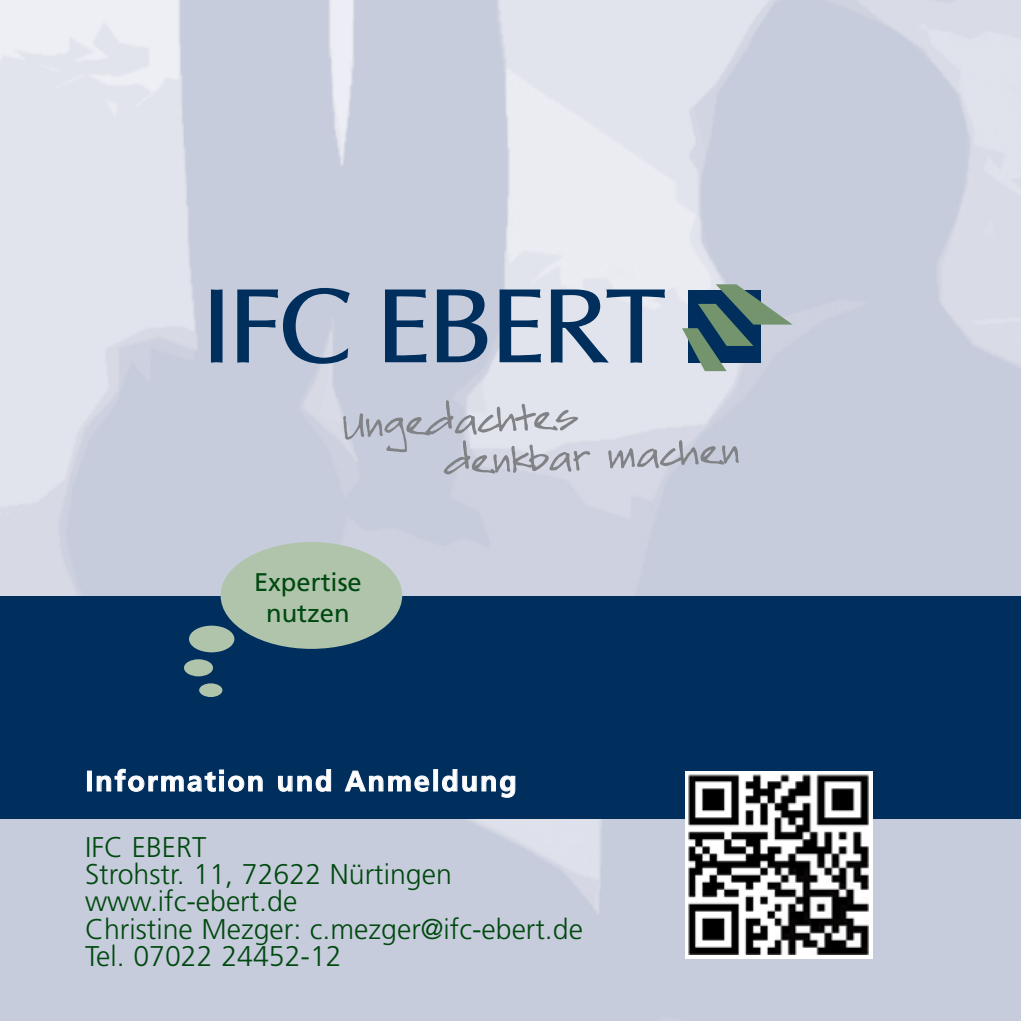
<style>
.page{position:relative;width:1021px;height:1021px;background:#fff}
.page>*{position:absolute;margin:0;border:0;box-sizing:border-box;transform-origin:0 0}
.t1{font:300 28.5px/27px "Frutiger";color:#00490f}
.t2{font:700 28.5px "Frutiger";letter-spacing:.065em;color:#fff}
.t3{font:25.5px/30.6px "Frutiger";color:#00490f;text-align:center}
</style>
<div class="page">
<img style="left:0;top:0;width:1020px;height:1020px">
<div style="left:0;top:596px;width:1020px;height:222px;background:#002f5e"></div>
<div style="left:685px;top:771px;width:188px;height:188px;background:#fff"></div>
<img style="left:688px;top:774px;width:180px;height:180px">
<svg style="left:211px;top:289px;width:11px;height:73px"></svg>
<svg style="left:237px;top:288px;width:113px;height:76px;background:#899bb5"></svg>
<svg style="left:385px;top:289px;width:41px;height:73px;background:#67809f"></svg>
<svg style="left:437px;top:289px;width:50px;height:73px;background:#597596"></svg>
<svg style="left:499px;top:289px;width:42px;height:73px;background:#778ea9"></svg>
<svg style="left:551px;top:289px;width:114px;height:74px;background:#8b9fb6"></svg>
<svg style="left:682px;top:284px;width:110px;height:87px;background:#6f8a92"></svg>
<svg style="left:343px;top:400px;width:247px;height:74px;background:#c4c8d3"></svg>
<svg style="left:608px;top:440px;width:130px;height:28px;background:#babdc8"></svg>
<div style="left:221px;top:542px;width:181px;height:107px;background:#b0c4ac;border-radius:50%"></div>
<div style="left:189px;top:625px;width:45px;height:27px;background:#b0c4ac;border-radius:50%"></div>
<div style="left:184px;top:659px;width:29px;height:17px;background:#b0c4ac;border-radius:50%"></div>
<div style="left:199px;top:683px;width:23px;height:14px;background:#b0c4ac;border-radius:50%"></div>
<p class="t3" style="left:254px;top:568px;width:109px">Expertise nutzen</p>
<p class="t2" style="left:85px;top:769px;width:433px">Information und Anmeldung</p>
<p class="t1" style="left:85px;top:836px;width:499px">IFC EBERT<br>Strohstr. 11, 72622 Nürtingen www.ifc-ebert.de<br>Christine Mezger: c.mezger@ifc-ebert.de<br>Tel. 07022 24452-12</p>
</div>
